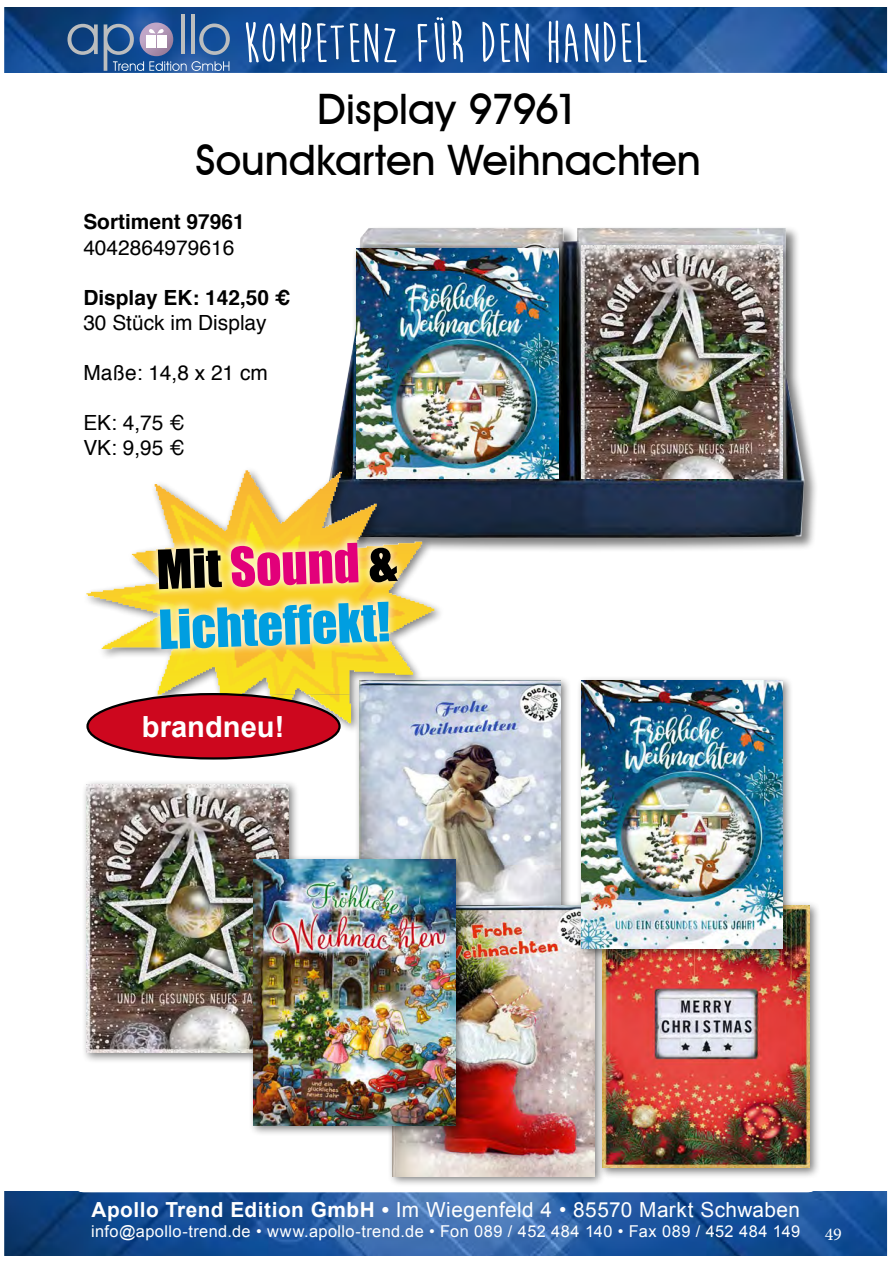
<style>
.page{position:relative;width:893px;height:1263px;background:#fff}
.page>*{position:absolute;margin:0;border:0;box-sizing:border-box;transform-origin:0 0}
.t1{font:700 56.4px "Moon Flower";color:#fff}
.t2{font:49.95px/60px "Impact";color:#009ee0}
.t3{font:500 42px/50.4px "Avant Garde IT Cby BT";color:#000;text-align:center}
.t4{font:700 29.1px "Arial";color:#fff}
.t5{font:20.85px/25px "Helvetica";color:#000}
.t6{font:20.85px "Arial";letter-spacing:.02em;color:#fff}
.t7{font:700 20.85px "Helvetica";color:#000}
.t8{font:18px "Minion Pro";color:#fff}
.t9{font:16.35px "Arial";letter-spacing:.025em;color:#fff}
.s1{color:#000}
.s2{color:#e2007a}
.s3{font-weight:700}
</style>
<div class="page">
<img style="left:4px;top:7px;width:883px;height:1249px">
<svg style="left:67px;top:24px;width:31px;height:31px"></svg>
<hr style="left:181px;top:15px;width:4px;height:39px;background:#bbbdbe">
<hr style="left:191px;top:15px;width:4px;height:39px;background:#bbbdbe">
<div style="left:140px;top:23px;width:33px;height:33px;background:#c0a6c7;border-radius:17px"></div>
<svg style="left:104px;top:24px;width:126px;height:47px;background:#5779aa"></svg>
<div style="left:0;top:73px;width:893px;height:1118px;background:#fff"></div>
<div style="left:354px;top:675px;width:218px;height:284px;background:#000;opacity:.5"></div>
<img style="left:359px;top:680px;width:202px;height:220px">
<div style="left:387px;top:900px;width:218px;height:287px;background:#000;opacity:.5"></div>
<img style="left:392px;top:906px;width:202px;height:270px">
<div style="left:327px;top:226px;width:491px;height:326px;background:#000;opacity:.5"></div>
<img style="left:329px;top:228px;width:475px;height:310px">
<div style="left:81px;top:779px;width:218px;height:284px;background:#000;opacity:.5"></div>
<img style="left:86px;top:785px;width:202px;height:267px">
<div style="left:248px;top:854px;width:219px;height:282px;background:#000;opacity:.5"></div>
<img style="left:254px;top:860px;width:201px;height:265px">
<div style="left:576px;top:241px;width:218px;height:248px;background:#000;opacity:.5"></div>
<img style="left:581px;top:246px;width:202px;height:232px">
<div style="left:597px;top:900px;width:224px;height:279px;background:#000;opacity:.5"></div>
<img style="left:602px;top:906px;width:208px;height:262px">
<div style="left:82px;top:466px;width:363px;height:271px;background:#000;opacity:.5"></div>
<img style="left:86px;top:470px;width:327px;height:224px">
<img style="left:157px;top:694px;width:194px;height:32px">
<svg style="left:148px;top:530px;width:262px;height:129px;background:#f6de85"></svg>
<div style="left:576px;top:675px;width:218px;height:284px;background:#000;opacity:.5"></div>
<img style="left:581px;top:680px;width:202px;height:268px">
<div style="left:351px;top:243px;width:218px;height:247px;background:#000;opacity:.5"></div>
<img style="left:356px;top:248px;width:202px;height:230px">
<div style="left:88px;top:694px;width:252px;height:64px;background:#cd071e;border-radius:50%"></div>
<div style="left:86px;top:693px;width:255px;height:66px;border:2px solid #000;border-radius:50%"></div>
<h1 class="t1" style="left:243px;top:14px;width:408px">KOMPETENZ FÜR DEN HANDEL</h1>
<h3 class="t3" style="left:196px;top:84px;width:507px">Display 97961<br>Soundkarten Weihnachten</h3>
<p class="t7" style="left:83px;top:205px;width:163px">Sortiment 97961</p>
<p class="t5" style="left:83px;top:235px;width:152px">4042864979616</p>
<p class="t7" style="left:83px;top:280px;width:209px">Display EK: 142,50 €</p>
<p class="t5" style="left:83px;top:310px;width:185px">30 Stück im Display</p>
<p class="t5" style="left:83px;top:361px;width:186px">Maße: 14,8 x 21 cm</p>
<p class="t5" style="left:83px;top:411px;width:103px">EK: 4,75 €<br>VK: 9,95 €</p>
<h2 class="t2" style="left:155px;top:538px;width:242px;rotate:-2deg"><span class="s1">Mit</span> <span class="s2">Sound</span> <span class="s1">&amp;<br></span>Lichteffekt!</h2>
<h3 class="t4" style="left:142px;top:710px;width:144px">brandneu!</h3>
<p class="t6" style="left:91px;top:1196px;width:710px"><span class="s3">Apollo Trend Edition GmbH •</span> Im Wiegenfeld 4 • 85570 Markt Schwaben</p>
<p class="t9" style="left:91px;top:1220px;width:711px">info@apollo-trend.de • www.apollo-trend.de • Fon 089 / 452 484 140 • Fax 089 / 452 484 149</p>
<p class="t8" style="left:825px;top:1222px;width:19px">49</p>
</div>
